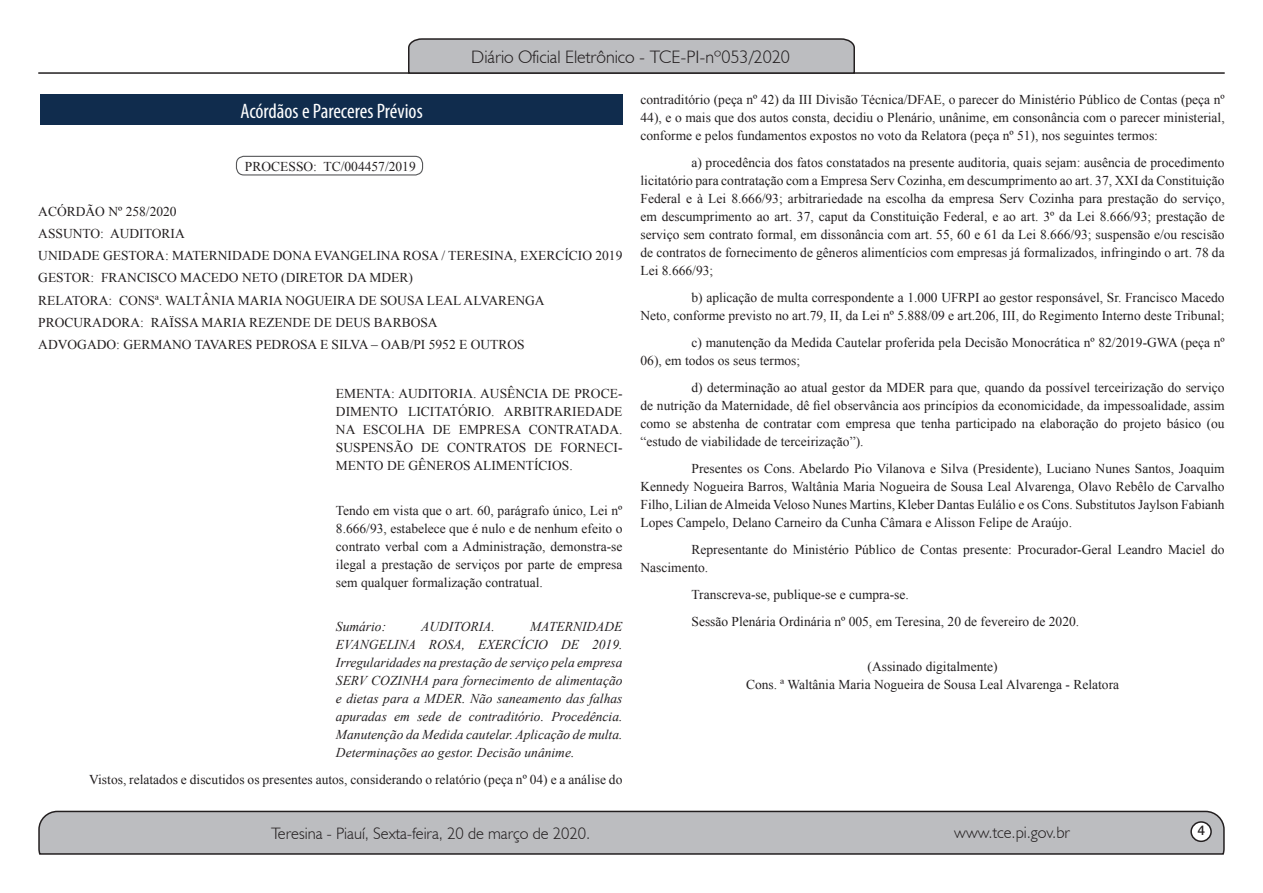
<style>
.page{position:relative;width:1263px;height:893px;background:#fff}
.page>*{position:absolute;margin:0;border:0;box-sizing:border-box;transform-origin:0 0}
.t1{font:condensed 21px "Myriad Pro";color:#fff}
.t2{font:300 18px "Humanist 521 BT";color:#231f20}
.t3{font:300 16.5px "Humanist 521 BT";color:#231f20}
.t4{font:15px "Estrangelo Edessa";color:#231f20}
.parag__12{font:13.5px/18px "Times New Roman";color:#231f20;text-align:justify}
.parag_70{font:13.5px/18px "Times New Roman";color:#231f20;text-align:justify}
.parag_0{font:13.5px "Times New Roman";color:#231f20}
.parag_70-2{font:italic 13.5px/18px "Times New Roman";color:#231f20;text-align:justify}
.assinatura_centraliz{font:13.5px "Times New Roman";color:#231f20}
</style>
<div class="page">
<svg style="left:38px;top:810px;width:1187px;height:45px;background:#b3b3b6"></svg>
<div style="left:1191px;top:822px;width:20px;height:19px;background:#fff;border-radius:50%"></div>
<div style="left:1190px;top:821px;width:22px;height:21px;border:2px solid #231f20;border-radius:50%"></div>
<hr style="left:38px;top:72px;width:1187px;height:2px;background:#231f20">
<svg style="left:407px;top:38px;width:449px;height:36px;background:#aeafb2"></svg>
<div style="left:40px;top:94px;width:583px;height:31px;background:#102c4d"></div>
<div style="left:236px;top:156px;width:187px;height:20px;border:1px solid #57585a;border-radius:8px"></div>
<h2 class="t2" style="left:471px;top:46px;width:320px">Diário Oficial Eletrônico - TCE-PI-nº053/2020</h2>
<p class="t1" style="left:240px;top:98px;width:184px">Acórdãos e Pareceres Prévios</p>
<p class="parag_0" style="left:245px;top:157px;width:172px">PROCESSO: TC/004457/2019</p>
<p class="parag_0" style="left:38px;top:202px;width:140px">ACÓRDÃO Nº 258/2020</p>
<p class="parag_0" style="left:38px;top:224px;width:148px">ASSUNTO: AUDITORIA</p>
<p class="parag_0" style="left:38px;top:246px;width:586px">UNIDADE GESTORA: MATERNIDADE DONA EVANGELINA ROSA / TERESINA, EXERCÍCIO 2019</p>
<p class="parag_0" style="left:38px;top:269px;width:376px">GESTOR: FRANCISCO MACEDO NETO (DIRETOR DA MDER)</p>
<p class="parag_0" style="left:38px;top:291px;width:508px">RELATORA: CONSª. WALTÂNIA MARIA NOGUEIRA DE SOUSA LEAL ALVARENGA</p>
<p class="parag_0" style="left:38px;top:313px;width:401px">PROCURADORA: RAÏSSA MARIA REZENDE DE DEUS BARBOSA</p>
<p class="parag_0" style="left:38px;top:335px;width:488px">ADVOGADO: GERMANO TAVARES PEDROSA E SILVA – OAB/PI 5952 E OUTROS</p>
<p class="parag_70" style="left:336px;top:385px;width:288px">EMENTA: AUDITORIA. AUSÊNCIA DE PROCE-DIMENTO LICITATÓRIO. ARBITRARIEDADE NA ESCOLHA DE EMPRESA CONTRATADA.<br>SUSPENSÃO DE CONTRATOS DE FORNECI-MENTO DE GÊNEROS ALIMENTÍCIOS.</p>
<p class="parag_70" style="left:336px;top:501px;width:288px">Tendo em vista que o art. 60, parágrafo único, Lei nº 8.666/93, estabelece que é nulo e de nenhum efeito o contrato verbal com a Administração, demonstra-se ilegal a prestação de serviços por parte de empresa sem qualquer formalização contratual.</p>
<p class="parag_70-2" style="left:336px;top:617px;width:52px">Sumário:</p>
<p class="parag_70-2" style="left:421px;top:617px;width:75px">AUDITORIA.</p>
<p class="parag_70-2" style="left:336px;top:617px;width:288px;text-indent:194px">MATERNIDADE EVANGELINA ROSA, EXERCÍCIO DE 2019.<br>Irregularidades na prestação de serviço pela empresa SERV COZINHA para fornecimento de alimentação e dietas para a MDER. Não saneamento das falhas apuradas em sede de contraditório. Procedência.<br>Manutenção da Medida cautelar. Aplicação de multa.<br>Determinações ao gestor. Decisão unânime.</p>
<p class="parag__12" style="left:89px;top:771px;width:535px">Vistos, relatados e discutidos os presentes autos, considerando o relatório (peça nº 04) e a análise do</p>
<p class="parag__12" style="left:640px;top:90px;width:586px">contraditório (peça nº 42) da III Divisão Técnica/DFAE, o parecer do Ministério Público de Contas (peça nº 44), e o mais que dos autos consta, decidiu o Plenário, unânime, em consonância com o parecer ministerial, conforme e pelos fundamentos expostos no voto da Relatora (peça nº 51), nos seguintes termos:</p>
<p class="parag__12" style="left:640px;top:153px;width:586px;text-indent:51px">a) procedência dos fatos constatados na presente auditoria, quais sejam: ausência de procedimento licitatório para contratação com a Empresa Serv Cozinha, em descumprimento ao art. 37, XXI da Constituição Federal e à Lei 8.666/93; arbitrariedade na escolha da empresa Serv Cozinha para prestação do serviço, em descumprimento ao art. 37, caput da Constituição Federal, e ao art. 3º da Lei 8.666/93; prestação de serviço sem contrato formal, em dissonância com art. 55, 60 e 61 da Lei 8.666/93; suspensão e/ou rescisão de contratos de fornecimento de gêneros alimentícios com empresas já formalizados, infringindo o art. 78 da Lei 8.666/93;</p>
<p class="parag__12" style="left:640px;top:288px;width:586px;text-align:right">b) aplicação de multa correspondente a 1.000 UFRPI ao gestor responsável, Sr. Francisco Macedo<br>Neto, conforme previsto no art.79, II, da Lei nº 5.888/09 e art.206, III, do Regimento Interno deste Tribunal;</p>
<p class="parag__12" style="left:640px;top:333px;width:586px;text-indent:51px">c) manutenção da Medida Cautelar proferida pela Decisão Monocrática nº 82/2019-GWA (peça nº<br>06), em todos os seus termos;</p>
<p class="parag__12" style="left:640px;top:378px;width:586px;text-indent:51px">d) determinação ao atual gestor da MDER para que, quando da possível terceirização do serviço de nutrição da Maternidade, dê fiel observância aos princípios da economicidade, da impessoalidade, assim como se abstenha de contratar com empresa que tenha participado na elaboração do projeto básico (ou “estudo de viabilidade de terceirização”).</p>
<p class="parag__12" style="left:640px;top:459px;width:586px;text-indent:51px">Presentes os Cons. Abelardo Pio Vilanova e Silva (Presidente), Luciano Nunes Santos, Joaquim Kennedy Nogueira Barros, Waltânia Maria Nogueira de Sousa Leal Alvarenga, Olavo Rebêlo de Carvalho Filho, Lilian de Almeida Veloso Nunes Martins, Kleber Dantas Eulálio e os Cons. Substitutos Jaylson Fabianh Lopes Campelo, Delano Carneiro da Cunha Câmara e Alisson Felipe de Araújo.</p>
<p class="parag__12" style="left:640px;top:540px;width:586px;text-indent:51px">Representante do Ministério Público de Contas presente: Procurador-Geral Leandro Maciel do<br>Nascimento.</p>
<p class="parag__12" style="left:691px;top:585px;width:219px">Transcreva-se, publique-se e cumpra-se.</p>
<p class="parag__12" style="left:691px;top:612px;width:389px">Sessão Plenária Ordinária nº 005, em Teresina, 20 de fevereiro de 2020.</p>
<p class="assinatura_centraliz" style="left:867px;top:657px;width:132px">(Assinado digitalmente)</p>
<p class="assinatura_centraliz" style="left:746px;top:675px;width:375px">Cons. ª Waltânia Maria Nogueira de Sousa Leal Alvarenga - Relatora</p>
<p class="t3" style="left:271px;top:823px;width:321px">Teresina - Piauí, Sexta-feira, 20 de março de 2020.</p>
<p class="t3" style="left:954px;top:822px;width:117px">www.tce.pi.gov.br</p>
<p class="t4" style="left:1197px;top:823px;width:9px">4</p>
</div>
